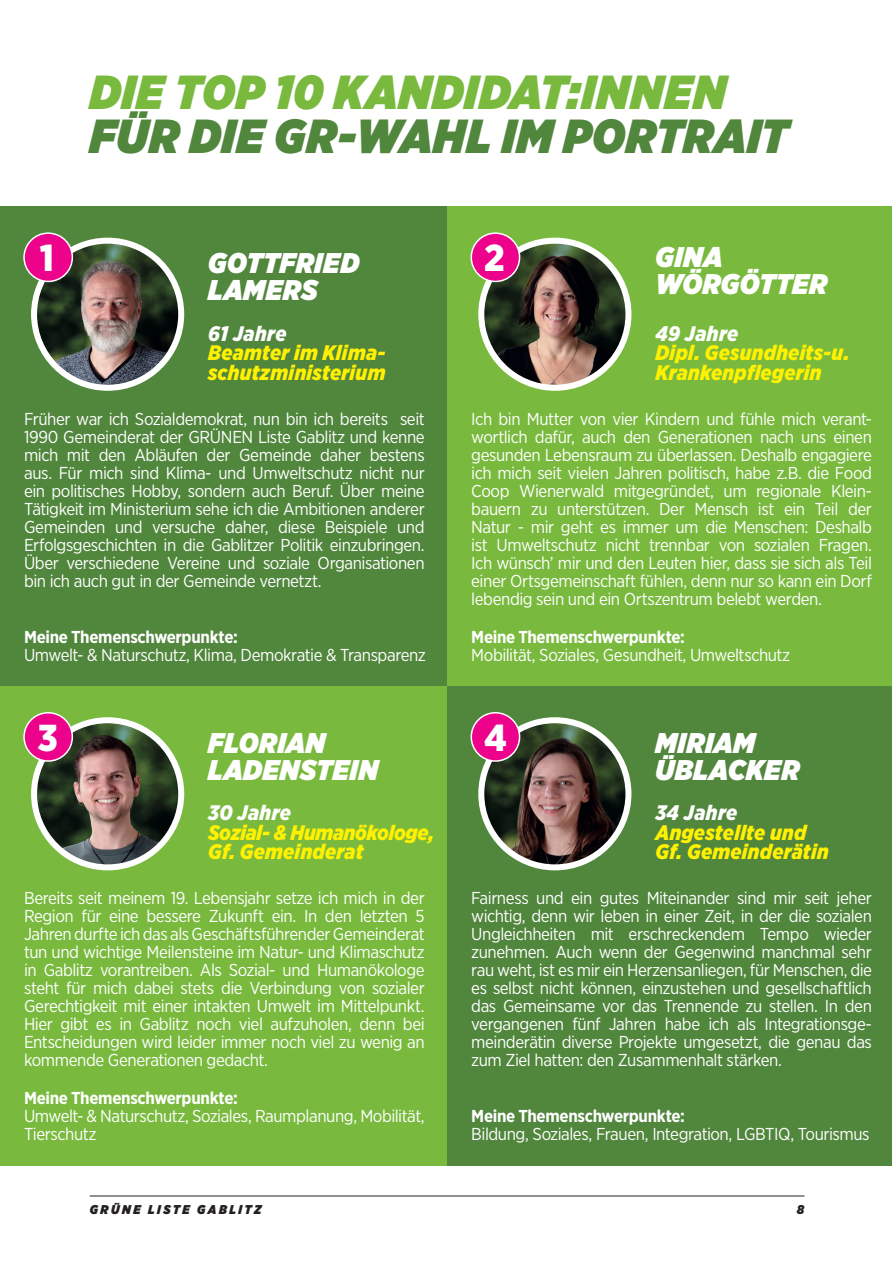
<style>
.page{position:relative;width:892px;height:1263px;background:#fff}
.page>*{position:absolute;margin:0;border:0;box-sizing:border-box;transform-origin:0 0}
.t1{font:italic 900 47.7px "Gotham Narrow";letter-spacing:.015em;color:#51863d}
.t2{font:italic 900 47.7px "Gotham Narrow";letter-spacing:.02em;color:#79ba3e}
.t3{font:900 37.5px "Gotham Narrow";color:#fff}
.t4{font:italic 900 28.5px/27px "Gotham Narrow";letter-spacing:.02em;color:#fff}
.t5{font:italic 900 21px/19.5px "Gotham Narrow";letter-spacing:.01em;color:#fff101}
.t6{font:italic 900 21px/19.5px "Gotham Narrow";letter-spacing:-.01em;color:#fff101}
.t7{font:italic 900 21px "Gotham Narrow";letter-spacing:.015em;color:#fff}
.t8{font:17.25px/18px "Gotham Narrow";letter-spacing:-.025em;color:#fff;text-align:justify}
.t9{font:700 17.25px "Gotham Narrow";letter-spacing:-.02em;color:#fff}
.t10{font:italic 900 12.75px "Gotham Narrow";letter-spacing:.195em;color:#231f20}
</style>
<div class="page">
<hr style="left:90px;top:1195px;width:714px;height:1px;background:#231f20">
<div style="left:0;top:686px;width:447px;height:479px;background:#79ba3e"></div>
<div style="left:447px;top:686px;width:444px;height:479px;background:#51863d"></div>
<div style="left:0;top:207px;width:447px;height:479px;background:#51863d"></div>
<div style="left:447px;top:207px;width:444px;height:479px;background:#79ba3e"></div>
<img style="left:34px;top:241px;width:147px;height:147px;border-radius:74px">
<div style="left:31px;top:238px;width:153px;height:153px;border:6px solid #fff;border-radius:50%"></div>
<div style="left:24px;top:233px;width:48px;height:48px;background:#ed028c;border-radius:50%"></div>
<div style="left:23px;top:232px;width:50px;height:50px;border:2px solid #fff;border-radius:50%"></div>
<img style="left:481px;top:244px;width:147px;height:144px">
<div style="left:478px;top:238px;width:153px;height:153px;border:6px solid #fff;border-radius:50%"></div>
<div style="left:471px;top:233px;width:48px;height:48px;background:#ed028c;border-radius:50%"></div>
<div style="left:470px;top:232px;width:50px;height:50px;border:2px solid #fff;border-radius:50%"></div>
<img style="left:34px;top:720px;width:147px;height:147px;border-radius:74px">
<div style="left:31px;top:717px;width:153px;height:153px;border:6px solid #fff;border-radius:50%"></div>
<div style="left:24px;top:712px;width:48px;height:49px;background:#ed028c;border-radius:50%"></div>
<div style="left:23px;top:712px;width:50px;height:49px;border:2px solid #fff;border-radius:50%"></div>
<img style="left:481px;top:721px;width:147px;height:146px">
<div style="left:478px;top:717px;width:153px;height:153px;border:6px solid #fff;border-radius:50%"></div>
<div style="left:471px;top:712px;width:48px;height:49px;background:#ed028c;border-radius:50%"></div>
<div style="left:470px;top:712px;width:50px;height:49px;border:2px solid #fff;border-radius:50%"></div>
<h1 class="t2" style="left:90px;top:60px;width:637px">DIE TOP 10 KANDIDAT:INNEN</h1>
<h1 class="t1" style="left:90px;top:104px;width:700px">FÜR DIE GR-WAHL IM PORTRAIT</h1>
<h2 class="t3" style="left:40px;top:233px;width:16px">1</h2>
<h3 class="t4" style="left:208px;top:249px;width:153px">GOTTFRIED<br>LAMERS</h3>
<p class="t7" style="left:208px;top:319px;width:80px">61 Jahre</p>
<p class="t5" style="left:208px;top:343px;width:179px">Beamter im Klima&shy;schutzministerium</p>
<p class="t8" style="left:24px;top:409px;width:402px">Früher war ich Sozialdemokrat, nun bin ich bereits seit 1990 Gemeinderat der GRÜNEN Liste Gablitz und kenne mich mit den Abläufen der Gemeinde daher bestens aus. Für mich sind Klima- und Umweltschutz nicht nur ein politisches Hobby, sondern auch Beruf. Über meine Tätigkeit im Ministerium sehe ich die Ambitionen anderer Gemeinden und versuche daher, diese Beispiele und Erfolgsgeschichten in die Gablitzer Politik einzubringen.<br>Über verschiedene Vereine und soziale Organisationen bin ich auch gut in der Gemeinde vernetzt.</p>
<p class="t9" style="left:24px;top:625px;width:215px">Meine Themenschwerpunkte:</p>
<p class="t8" style="left:24px;top:645px;width:403px">Umwelt- &amp; Naturschutz, Klima, Demokratie &amp; Transparenz</p>
<h2 class="t3" style="left:37px;top:712px;width:22px">3</h2>
<h3 class="t4" style="left:208px;top:728px;width:172px">FLORIAN<br>LADENSTEIN</h3>
<p class="t7" style="left:208px;top:799px;width:84px">30 Jahre</p>
<p class="t6" style="left:208px;top:822px;width:227px">Sozial- &amp; Humanökologe,<br>Gf. Gemeinderat</p>
<p class="t8" style="left:24px;top:889px;width:402px">Bereits seit meinem 19. Lebensjahr setze ich mich in der Region für eine bessere Zukunft ein. In den letzten 5<br>Jahren durfte ich das als Geschäftsführender Gemeinderat tun und wichtige Meilensteine im Natur- und Klimaschutz in Gablitz vorantreiben. Als Sozial- und Humanökologe steht für mich dabei stets die Verbindung von sozialer Gerechtigkeit mit einer intakten Umwelt im Mittelpunkt.<br>Hier gibt es in Gablitz noch viel aufzuholen, denn bei Entscheidungen wird leider immer noch viel zu wenig an kommende Generationen gedacht.</p>
<p class="t9" style="left:24px;top:1087px;width:215px">Meine Themenschwerpunkte:</p>
<p class="t8" style="left:24px;top:1106px;width:402px">Umwelt- &amp; Naturschutz, Soziales, Raumplanung, Mobilität,<br>Tierschutz</p>
<h2 class="t3" style="left:484px;top:233px;width:22px">2</h2>
<h3 class="t4" style="left:655px;top:243px;width:173px">GINA<br>WÖRGÖTTER</h3>
<p class="t7" style="left:655px;top:319px;width:84px">49 Jahre</p>
<p class="t5" style="left:655px;top:343px;width:195px">Dipl. Gesundheits-u.<br>Krankenpflegerin</p>
<p class="t8" style="left:471px;top:409px;width:402px">Ich bin Mutter von vier Kindern und fühle mich verant&shy;wortlich dafür, auch den Generationen nach uns einen gesunden Lebensraum zu überlassen. Deshalb engagiere ich mich seit vielen Jahren politisch, habe z.B. die Food Coop Wienerwald mitgegründet, um regionale Klein&shy;bauern zu unterstützen. Der Mensch ist ein Teil der Natur - mir geht es immer um die Menschen: Deshalb ist Umweltschutz nicht trennbar von sozialen Fragen.<br>Ich wünsch’ mir und den Leuten hier, dass sie sich als Teil einer Ortsgemeinschaft fühlen, denn nur so kann ein Dorf lebendig sein und ein Ortszentrum belebt werden.</p>
<p class="t9" style="left:471px;top:625px;width:215px">Meine Themenschwerpunkte:</p>
<p class="t8" style="left:471px;top:645px;width:320px">Mobilität, Soziales, Gesundheit, Umweltschutz</p>
<h2 class="t3" style="left:484px;top:712px;width:24px">4</h2>
<h3 class="t4" style="left:655px;top:728px;width:146px">MIRIAM<br>ÜBLACKER</h3>
<p class="t7" style="left:655px;top:799px;width:83px">34 Jahre</p>
<p class="t5" style="left:655px;top:822px;width:175px">Angestellte und<br>Gf. Gemeinderätin</p>
<p class="t8" style="left:471px;top:889px;width:402px">Fairness und ein gutes Miteinander sind mir seit jeher wichtig, denn wir leben in einer Zeit, in der die sozialen Ungleichheiten mit erschreckendem Tempo wieder zunehmen. Auch wenn der Gegenwind manchmal sehr rau weht, ist es mir ein Herzensanliegen, für Menschen, die es selbst nicht können, einzustehen und gesellschaftlich das Gemeinsame vor das Trennende zu stellen. In den vergangenen fünf Jahren habe ich als Integrationsge&shy;meinderätin diverse Projekte umgesetzt, die genau das zum Ziel hatten: den Zusammenhalt stärken.</p>
<p class="t9" style="left:471px;top:1105px;width:215px">Meine Themenschwerpunkte:</p>
<p class="t8" style="left:471px;top:1124px;width:400px">Bildung, Soziales, Frauen, Integration, LGBTIQ, Tourismus</p>
<p class="t10" style="left:90px;top:1201px;width:173px">GRÜNE LISTE GABLITZ</p>
<p class="t10" style="left:796px;top:1201px;width:9px">8</p>
</div>
